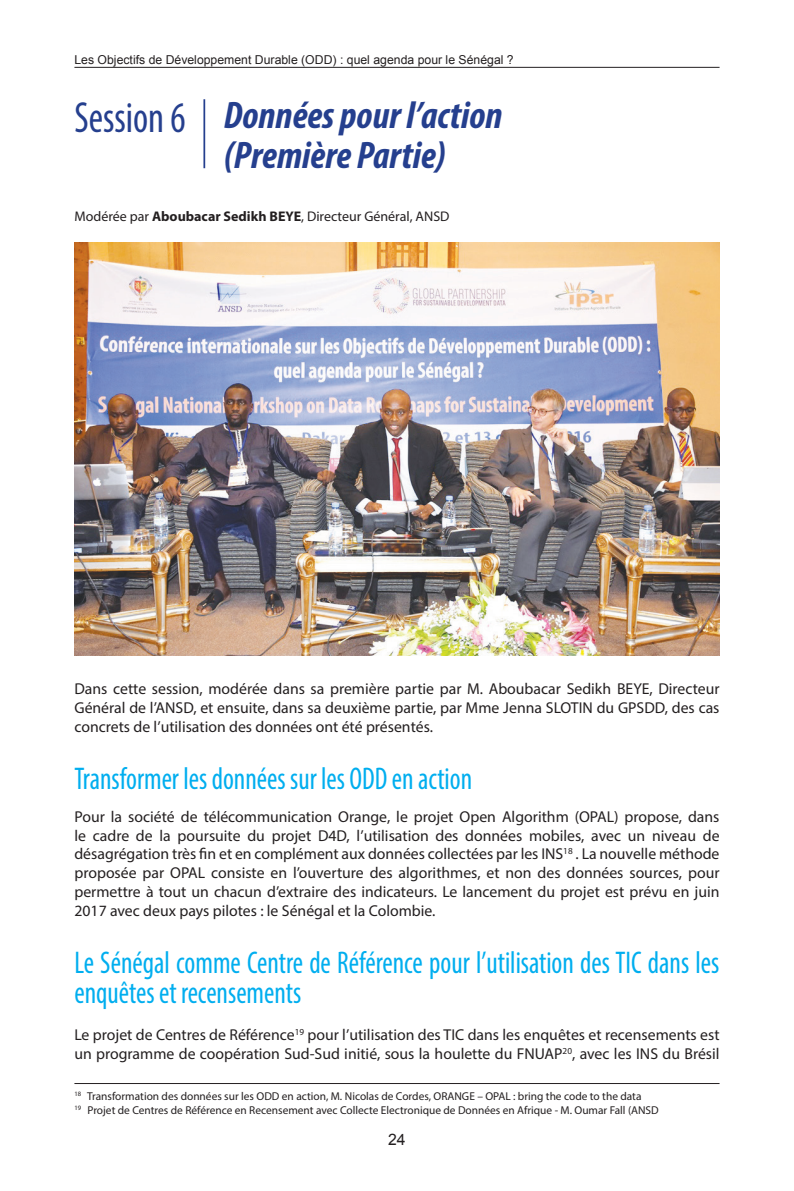
<style>
.page{position:relative;width:794px;height:1191px;background:#fff}
.page>*{position:absolute;margin:0;border:0;box-sizing:border-box;transform-origin:0 0}
.Titre_2{font:condensed 43.75px "Myriad Pro";color:#253f8e;scale:.9 1}
.Titre_2-2{font:italic 700 condensed 38.5px "Myriad Pro";color:#253f8e}
.Titre_3{font:condensed 31.5px/29.8px "Myriad Pro";color:#00aeef;scale:.9 1}
.Texte{font:15.75px/18.9px "Myriad Pro";color:#231f20;text-align:justify}
.t1{font:15.75px "Arial";color:#231f20}
.Texte-2{font:14px "Myriad Pro";color:#231f20}
.t2{font:12.25px "Arial";color:#231f20}
.Texte-3{font:11.38px "Myriad Pro";color:#231f20}
.s1{font-weight:700}
</style>
<div class="page">
<hr style="left:74px;top:67px;width:645px;height:1px;background:#231f20">
<img style="left:74px;top:243px;width:645px;height:412px">
<hr style="left:74px;top:1083px;width:645px;height:1px;background:#231f20">
<hr style="left:203px;top:99px;width:2px;height:69px;background:#253f8e">
<p class="t2" style="left:74px;top:51px;width:441px">Les Objectifs de Développement Durable (ODD) : quel agenda pour le Sénégal ?</p>
<p class="Titre_2" style="left:74px;top:91px;width:125px">Session 6</p>
<p class="Titre_2-2" style="left:224px;top:91px;width:280px">Données pour l’action</p>
<p class="Titre_2-2" style="left:224px;top:132px;width:223px">(Première Partie)</p>
<p class="Texte-2" style="left:74px;top:208px;width:377px">Modérée par <span class="s1">Aboubacar Sedikh BEYE</span>, Directeur Général, ANSD</p>
<p class="Texte" style="left:74px;top:679px;width:646px">Dans cette session, modérée dans sa première partie par M. Aboubacar Sedikh BEYE, Directeur Général de l’ANSD, et ensuite, dans sa deuxième partie, par Mme Jenna SLOTIN du GPSDD, des cas concrets de l’utilisation des données ont été présentés.</p>
<p class="Titre_3" style="left:74px;top:763px;width:443px">Transformer les données sur les ODD en action</p>
<p class="Texte" style="left:74px;top:806px;width:646px">Pour la société de télécommunication Orange, le projet Open Algorithm (OPAL) propose, dans le cadre de la poursuite du projet D4D, l’utilisation des données mobiles, avec un niveau de désagrégation très fin et en complément aux données collectées par les INS<sup>18</sup> . La nouvelle méthode proposée par OPAL consiste en l’ouverture des algorithmes, et non des données sources, pour permettre à tout un chacun d’extraire des indicateurs. Le lancement du projet est prévu en juin 2017 avec deux pays pilotes : le Sénégal et la Colombie.</p>
<p class="Titre_3" style="left:74px;top:947px;width:718px">Le Sénégal comme Centre de Référence pour l’utilisation des TIC dans les enquêtes et recensements</p>
<p class="Texte" style="left:74px;top:1025px;width:646px">Le projet de Centres de Référence<sup>19</sup> pour l’utilisation des TIC dans les enquêtes et recensements est un programme de coopération Sud-Sud initié, sous la houlette du FNUAP<sup>20</sup>, avec les INS du Brésil</p>
<p class="Texte-3" style="left:74px;top:1089px;width:568px"><sup>18</sup> Transformation des données sur les ODD en action, M. Nicolas de Cordes, ORANGE – OPAL : bring the code to the data</p>
<p class="Texte-3" style="left:74px;top:1102px;width:586px"><sup>19</sup> Projet de Centres de Référence en Recensement avec Collecte Electronique de Données en Afrique - M. Oumar Fall (ANSD</p>
<p class="t1" style="left:388px;top:1129px;width:19px">24</p>
</div>
